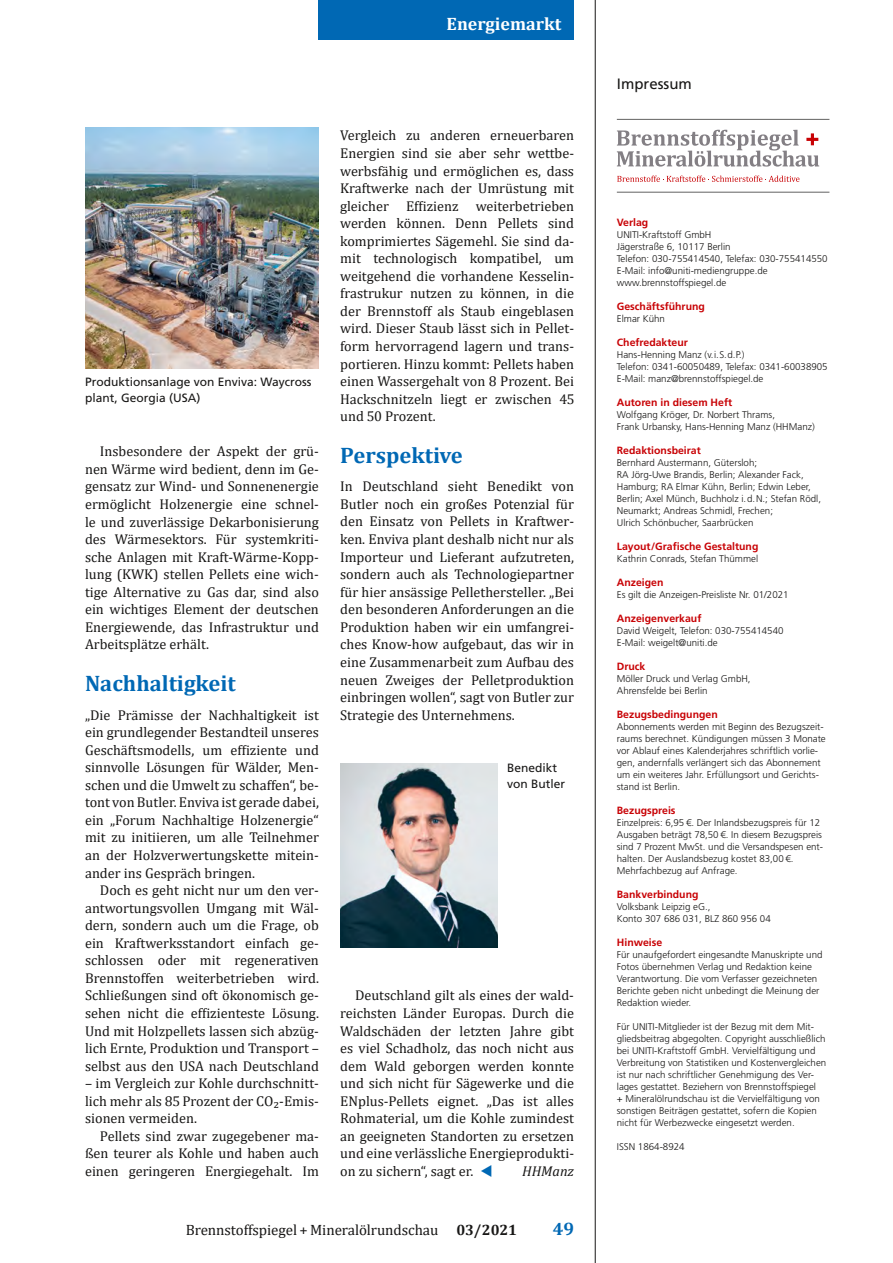
<style>
.page{position:relative;width:893px;height:1263px;background:#fff}
.page>*{position:absolute;margin:0;border:0;box-sizing:border-box;transform-origin:0 0}
.Subheadline_Themense{font:700 22.5px "Cambria";color:#0068b4}
.t1{font:700 18px "Cambria";color:#fff}
.t2{font:700 18px "Cambria";color:#0068b4}
.t3{font:15px "Cambria";letter-spacing:-.005em;color:#181716}
.BU_1__am_Grundlinien{font:15px "Frutiger LT Std";color:#181716}
.Grundschrift_Einzug{font:14.25px/17.5px "Cambria";color:#181716;text-align:justify}
.Grundschrift{font:14.25px/17.5px "Cambria";color:#181716;text-align:justify}
.Grundschrift_Einzug-2{font:italic 14.25px "Cambria";color:#181716}
.BU_1__am_Grundlinien-2{font:12px/15.8px "Frutiger LT Std";color:#181716}
.Impressum_Ü{font:700 10.5px "Frutiger LT Std";color:#c80205}
.Impressum{font:300 9.75px/12px "Frutiger LT Std";color:#181716}
.s1{color:#0068b4}
.s2{font-weight:700}
</style>
<div class="page">
<div style="left:319px;top:0;width:255px;height:40px;background:#0068b4"></div>
<svg style="left:617px;top:130px;width:202px;height:37px"></svg>
<svg style="left:617px;top:176px;width:182px;height:6px"></svg>
<hr style="left:617px;top:119px;width:212px;height:1px;background:#626261">
<hr style="left:617px;top:192px;width:212px;height:1px;background:#626261">
<hr style="left:595px;top:0;width:1px;height:1263px;background:#181716">
<img style="left:85px;top:128px;width:234px;height:240px">
<img style="left:340px;top:763px;width:157px;height:185px">
<p class="t1" style="left:447px;top:11px;width:116px">Energiemarkt</p>
<p class="BU_1__am_Grundlinien-2" style="left:85px;top:374px;width:228px">Produktionsanlage von Enviva: Waycross plant, Georgia (USA)</p>
<p class="Grundschrift_Einzug" style="left:85px;top:443px;width:235px;text-indent:15px">Insbesondere der Aspekt der grü&shy;nen Wärme wird bedient, denn im Ge&shy;gensatz zur Wind- und Sonnenenergie ermöglicht Holzenergie eine schnel&shy;le und zuverlässige Dekarbonisierung des Wärmesektors. Für systemkriti&shy;sche Anlagen mit Kraft-Wärme-Kopp&shy;lung (KWK) stellen Pellets eine wich&shy;tige Alternative zu Gas dar, sind also ein wichtiges Element der deutschen Energiewende, das Infrastruktur und Arbeitsplätze erhält.</p>
<p class="Subheadline_Themense" style="left:85px;top:668px;width:152px">Nachhaltigkeit</p>
<p class="Grundschrift" style="left:85px;top:706px;width:235px">„Die Prämisse der Nachhaltigkeit ist ein grundlegender Bestandteil unseres Geschäftsmodells, um effiziente und sinnvolle Lösungen für Wälder, Men&shy;schen und die Umwelt zu schaffen“, be&shy;tont von Butler. Enviva ist gerade dabei, ein „Forum Nachhaltige Holzenergie“ mit zu initiieren, um alle Teilnehmer an der Holzverwertungskette mitein&shy;ander ins Gespräch bringen.</p>
<p class="Grundschrift_Einzug" style="left:85px;top:881px;width:235px;text-indent:15px">Doch es geht nicht nur um den ver&shy;antwortungsvollen Umgang mit Wäl&shy;dern, sondern auch um die Frage, ob ein Kraftwerksstandort einfach ge&shy;schlossen oder mit regenerativen Brennstoffen weiterbetrieben wird.<br>Schließungen sind oft ökonomisch ge&shy;sehen nicht die effizienteste Lösung.<br>Und mit Holzpellets lassen sich abzüg&shy;lich Ernte, Produktion und Transport – selbst aus den USA nach Deutschland</p>
<p class="Grundschrift_Einzug" style="left:85px;top:1074px;width:235px">– im Vergleich zur Kohle durchschnitt&shy;lich mehr als 85 Prozent der CO2-Emis&shy;sionen vermeiden.</p>
<p class="Grundschrift_Einzug" style="left:85px;top:1127px;width:235px;text-indent:15px">Pellets sind zwar zugegebener ma&shy;ßen teurer als Kohle und haben auch einen geringeren Energiegehalt. Im</p>
<p class="Grundschrift_Einzug" style="left:340px;top:127px;width:235px">Vergleich zu anderen erneuerbaren Energien sind sie aber sehr wettbe&shy;werbsfähig und ermöglichen es, dass Kraftwerke nach der Umrüstung mit gleicher Effizienz weiterbetrieben werden können. Denn Pellets sind komprimiertes Sägemehl. Sie sind da&shy;mit technologisch kompatibel, um weitgehend die vorhandene Kesselin&shy;frastrukur nutzen zu können, in die der Brennstoff als Staub eingeblasen wird. Dieser Staub lässt sich in Pellet&shy;form hervorragend lagern und trans&shy;portieren. Hinzu kommt: Pellets haben einen Wassergehalt von 8 Prozent. Bei Hackschnitzeln liegt er zwischen 45 und 50 Prozent.</p>
<p class="Subheadline_Themense" style="left:340px;top:440px;width:124px">Perspektive</p>
<p class="Grundschrift" style="left:340px;top:478px;width:235px">In Deutschland sieht Benedikt von Butler noch ein großes Potenzial für den Einsatz von Pellets in Kraftwer&shy;ken. Enviva plant deshalb nicht nur als Importeur und Lieferant aufzutreten, sondern auch als Technologiepartner für hier ansässige Pellethersteller. „Bei den besonderen Anforderungen an die Produktion haben wir ein umfangrei&shy;ches Know-how aufgebaut, das wir in eine Zusammenarbeit zum Aufbau des neuen Zweiges der Pelletproduktion einbringen wollen“, sagt von Butler zur Strategie des Unternehmens.</p>
<p class="BU_1__am_Grundlinien-2" style="left:507px;top:760px;width:60px">Benedikt von Butler</p>
<p class="Grundschrift_Einzug" style="left:340px;top:987px;width:235px;text-indent:15px">Deutschland gilt als eines der wald&shy;reichsten Länder Europas. Durch die Waldschäden der letzten Jahre gibt es viel Schadholz, das noch nicht aus dem Wald geborgen werden konnte und sich nicht für Sägewerke und die ENplus-Pellets eignet. „Das ist alles Rohmaterial, um die Kohle zumindest an geeigneten Standorten zu ersetzen und eine verlässliche Energieprodukti&shy;on zu sichern“, sagt er. <span class="s1">▼</span></p>
<p class="Grundschrift_Einzug-2" style="left:522px;top:1161px;width:53px">HHManz</p>
<h3 class="t3" style="left:186px;top:1221px;width:333px">Brennstoffspiegel + Mineralölrundschau <span class="s2">03/ 2021</span></h3>
<h2 class="t2" style="left:553px;top:1216px;width:23px">49</h2>
<p class="BU_1__am_Grundlinien" style="left:617px;top:75px;width:77px">Impressum</p>
<p class="Impressum_Ü" style="left:617px;top:216px;width:33px">Verlag</p>
<p class="Impressum" style="left:617px;top:229px;width:96px">UNITI-Kraftstoff GmbH</p>
<p class="Impressum" style="left:617px;top:241px;width:115px">Jägerstraße 6, 10117 Berlin</p>
<p class="Impressum" style="left:617px;top:253px;width:212px">Telefon: 030-755414540, Telefax: 030-755414550</p>
<p class="Impressum" style="left:617px;top:265px;width:152px">E-Mail: info@uniti-mediengruppe.de</p>
<p class="Impressum" style="left:617px;top:277px;width:111px">www.brennstoffspiegel.de</p>
<p class="Impressum_Ü" style="left:617px;top:300px;width:90px">Geschäftsführung</p>
<p class="Impressum" style="left:617px;top:313px;width:50px">Elmar Kühn</p>
<p class="Impressum_Ü" style="left:617px;top:336px;width:73px">Chefredakteur</p>
<p class="Impressum" style="left:617px;top:349px;width:129px">Hans-Henning Manz (v.i.S.d.P.)</p>
<p class="Impressum" style="left:617px;top:361px;width:212px">Telefon: 0341-60050489, Telefax: 0341-60038905</p>
<p class="Impressum" style="left:617px;top:373px;width:148px">E-Mail: manz@brennstoffspiegel.de</p>
<p class="Impressum_Ü" style="left:617px;top:396px;width:117px">Autoren in diesem Heft</p>
<p class="Impressum" style="left:617px;top:409px;width:199px">Wolfgang Kröger, Dr. Norbert Thrams,<br>Frank Urbansky, Hans-Henning Manz (HHManz)</p>
<p class="Impressum_Ü" style="left:617px;top:444px;width:86px">Redaktionsbeirat</p>
<p class="Impressum" style="left:617px;top:457px;width:142px">Bernhard Austermann, Gütersloh;</p>
<p class="Impressum" style="left:617px;top:469px;width:188px">RA Jörg-Uwe Brandis, Berlin; Alexander Fack,</p>
<p class="Impressum" style="left:617px;top:481px;width:206px">Hamburg; RA Elmar Kühn, Berlin; Edwin Leber,<br>Berlin; Axel Münch, Buchholz i. d. N.; Stefan Rödl,</p>
<p class="Impressum" style="left:617px;top:505px;width:158px">Neumarkt; Andreas Schmidl, Frechen;</p>
<p class="Impressum" style="left:617px;top:517px;width:138px">Ulrich Schönbucher, Saarbrücken</p>
<p class="Impressum_Ü" style="left:617px;top:540px;width:143px">Layout/Grafische Gestaltung</p>
<p class="Impressum" style="left:617px;top:553px;width:143px">Kathrin Conrads, Stefan Thümmel</p>
<p class="Impressum_Ü" style="left:617px;top:576px;width:48px">Anzeigen</p>
<p class="Impressum" style="left:617px;top:589px;width:173px">Es gilt die Anzeigen-Preisliste Nr. 01/2021</p>
<p class="Impressum_Ü" style="left:617px;top:612px;width:86px">Anzeigenverkauf</p>
<p class="Impressum" style="left:617px;top:625px;width:168px">David Weigelt, Telefon: 030-755414540</p>
<p class="Impressum" style="left:617px;top:637px;width:102px">E-Mail: weigelt@uniti.de</p>
<p class="Impressum_Ü" style="left:617px;top:660px;width:30px">Druck</p>
<p class="Impressum" style="left:617px;top:673px;width:135px">Möller Druck und Verlag GmbH,<br>Ahrensfelde bei Berlin</p>
<p class="Impressum_Ü" style="left:617px;top:708px;width:102px">Bezugsbedingungen</p>
<p class="Impressum" style="left:617px;top:721px;width:210px">Abonnements werden mit Beginn des Bezugszeit&shy;raums berechnet. Kündigungen müssen 3 Monate vor Ablauf eines Kalenderjahres schriftlich vorlie&shy;gen, andernfalls verlängert sich das Abonnement um ein weiteres Jahr. Erfüllungsort und Gerichts&shy;stand ist Berlin.</p>
<p class="Impressum_Ü" style="left:617px;top:804px;width:60px">Bezugspreis</p>
<p class="Impressum" style="left:617px;top:817px;width:208px">Einzelpreis: 6,95 €. Der Inlandsbezugspreis für 12<br>Ausgaben beträgt 78,50 €. In diesem Bezugspreis sind 7 Prozent MwSt. und die Versandspesen ent&shy;halten. Der Auslandsbezug kostet 83,00 €.</p>
<p class="Impressum" style="left:617px;top:865px;width:122px">Mehrfachbezug auf Anfrage.</p>
<p class="Impressum_Ü" style="left:617px;top:888px;width:83px">Bankverbindung</p>
<p class="Impressum" style="left:617px;top:901px;width:95px">Volksbank Leipzig eG.,</p>
<p class="Impressum" style="left:617px;top:913px;width:155px">Konto 307 686 031, BLZ 860 956 04</p>
<p class="Impressum_Ü" style="left:617px;top:936px;width:47px">Hinweise</p>
<p class="Impressum" style="left:617px;top:949px;width:207px">Für unaufgefordert eingesandte Manuskripte und Fotos übernehmen Verlag und Redaktion keine Verantwortung. Die vom Verfasser gezeichneten Berichte geben nicht unbedingt die Meinung der Redaktion wieder.</p>
<p class="Impressum" style="left:617px;top:1021px;width:211px">Für UNITI-Mitglieder ist der Bezug mit dem Mit&shy;gliedsbeitrag abgegolten. Copyright ausschließlich bei UNITI-Kraftstoff GmbH. Vervielfältigung und Verbreitung von Statistiken und Kostenvergleichen ist nur nach schriftlicher Genehmigung des Ver&shy;lages gestattet. Beziehern von Brennstoffspiegel<br>+ Mineralölrundschau ist die Vervielfältigung von sonstigen Beiträgen gestattet, sofern die Kopien nicht für Werbezwecke eingesetzt werden.</p>
<p class="Impressum" style="left:617px;top:1141px;width:69px">ISSN 1864-8924</p>
</div>
